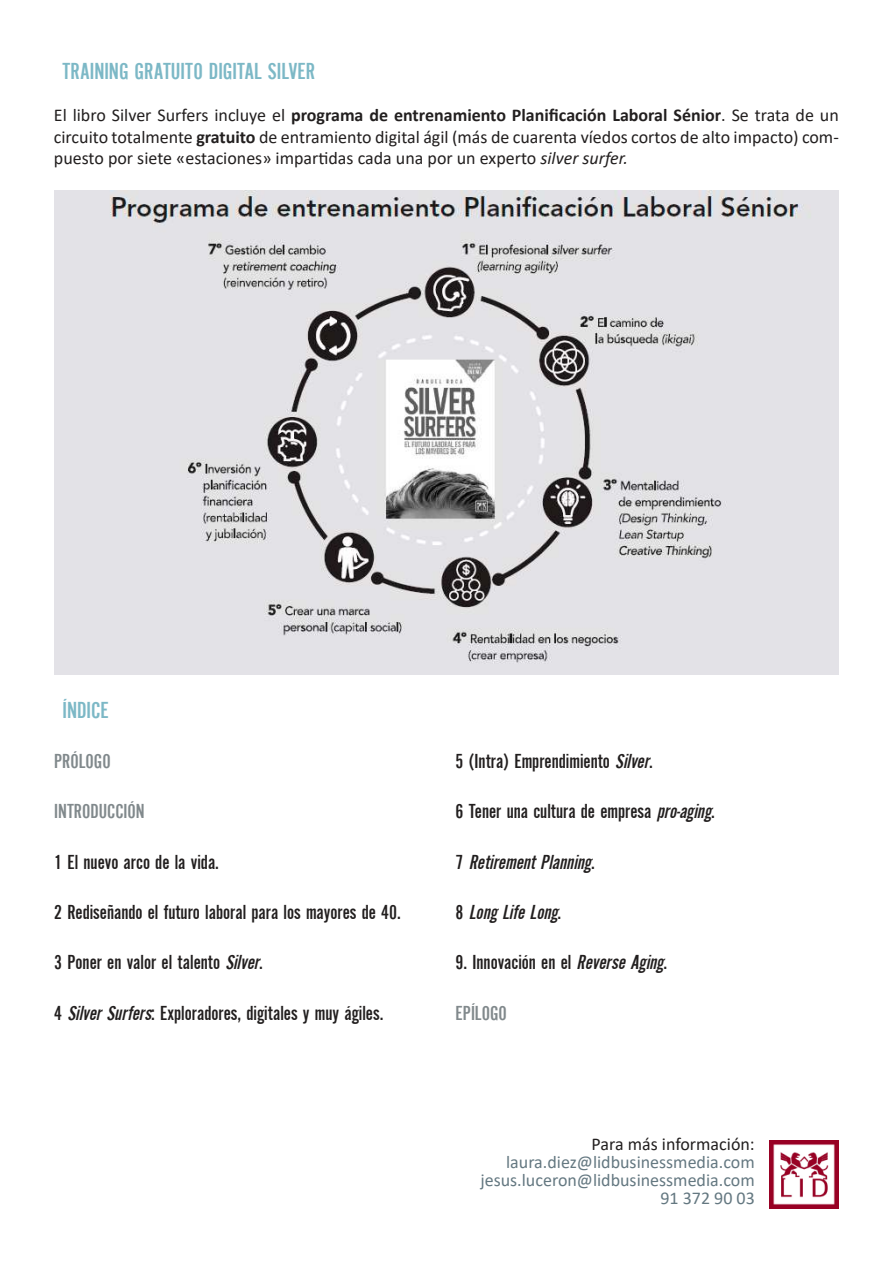
<style>
.page{position:relative;width:893px;height:1263px;background:#fff}
.page>*{position:absolute;margin:0;border:0;box-sizing:border-box;transform-origin:0 0}
.t1{font:24px "Alternate Gothic EF No Two";color:#7cb8c6}
.t2{font:21px "Alternate Gothic EF No Two";color:#221f1f}
.t3{font:italic 21px "Alternate Gothic EF No Two";color:#221f1f}
.t4{font:21px "Alternate Gothic EF No Two";color:#81898c}
.t5{font:18px/21.6px "Calibri";color:#221f1f;text-align:justify}
.t6{font:18px/18px "Calibri";color:#647881;text-align:right}
.s1{font-weight:700}
.s2{font-style:italic}
.s3{font-style:normal}
</style>
<div class="page">
<img style="left:769px;top:1140px;width:70px;height:69px">
<img style="left:54px;top:190px;width:785px;height:484px">
<h1 class="t1" style="left:63px;top:59px;width:254px">TRAINING GRATUITO DIGITAL SILVER</h1>
<p class="t5" style="left:54px;top:104px;width:786px">El libro Silver Surfers incluye el <span class="s1">programa de entrenamiento Planificación Laboral Sénior</span>. Se trata de un circuito totalmente <span class="s1">gratuito</span> de entramiento digital ágil (más de cuarenta víedos cortos de alto impacto) com&shy;puesto por siete «estaciones» impartidas cada una por un experto <span class="s2">silver surfer.</span></p>
<h1 class="t1" style="left:63px;top:699px;width:48px">ÍNDICE</h1>
<p class="t4" style="left:54px;top:751px;width:58px">PRÓLOGO</p>
<p class="t4" style="left:54px;top:801px;width:92px">INTRODUCCIÓN</p>
<p class="t2" style="left:54px;top:852px;width:166px">1 El nuevo arco de la vida.</p>
<p class="t2" style="left:54px;top:902px;width:348px">2 Rediseñando el futuro laboral para los mayores de 40.</p>
<p class="t2" style="left:54px;top:952px;width:211px">3 Poner en valor el talento <span class="s2">Silver</span>.</p>
<p class="t2" style="left:54px;top:1003px;width:331px">4 <span class="s2">SilverSurfers</span>: Exploradores, digitales y muy ágiles.</p>
<p class="t2" style="left:456px;top:751px;width:199px">5 (Intra) Emprendimiento <span class="s2">Silver</span>.</p>
<p class="t2" style="left:456px;top:801px;width:261px">6 Tener una cultura de empresa <span class="s2">pro-aging</span>.</p>
<p class="t3" style="left:456px;top:852px;width:141px"><span class="s3">7</span> RetirementPlanning<span class="s3">.</span></p>
<p class="t3" style="left:456px;top:902px;width:108px"><span class="s3">8</span> LongLifeLong<span class="s3">.</span></p>
<p class="t2" style="left:456px;top:952px;width:214px">9. Innovación en el <span class="s2">ReverseAging</span>.</p>
<p class="t4" style="left:456px;top:1003px;width:53px">EPÍLOGO</p>
<p class="t5" style="left:592px;top:1133px;width:165px">Para más información:</p>
<p class="t6" style="left:480px;top:1153px;width:276px">laura.diez@lidbusinessmedia.com jesus.luceron@lidbusinessmedia.com<br>91 372 90 03</p>
</div>
